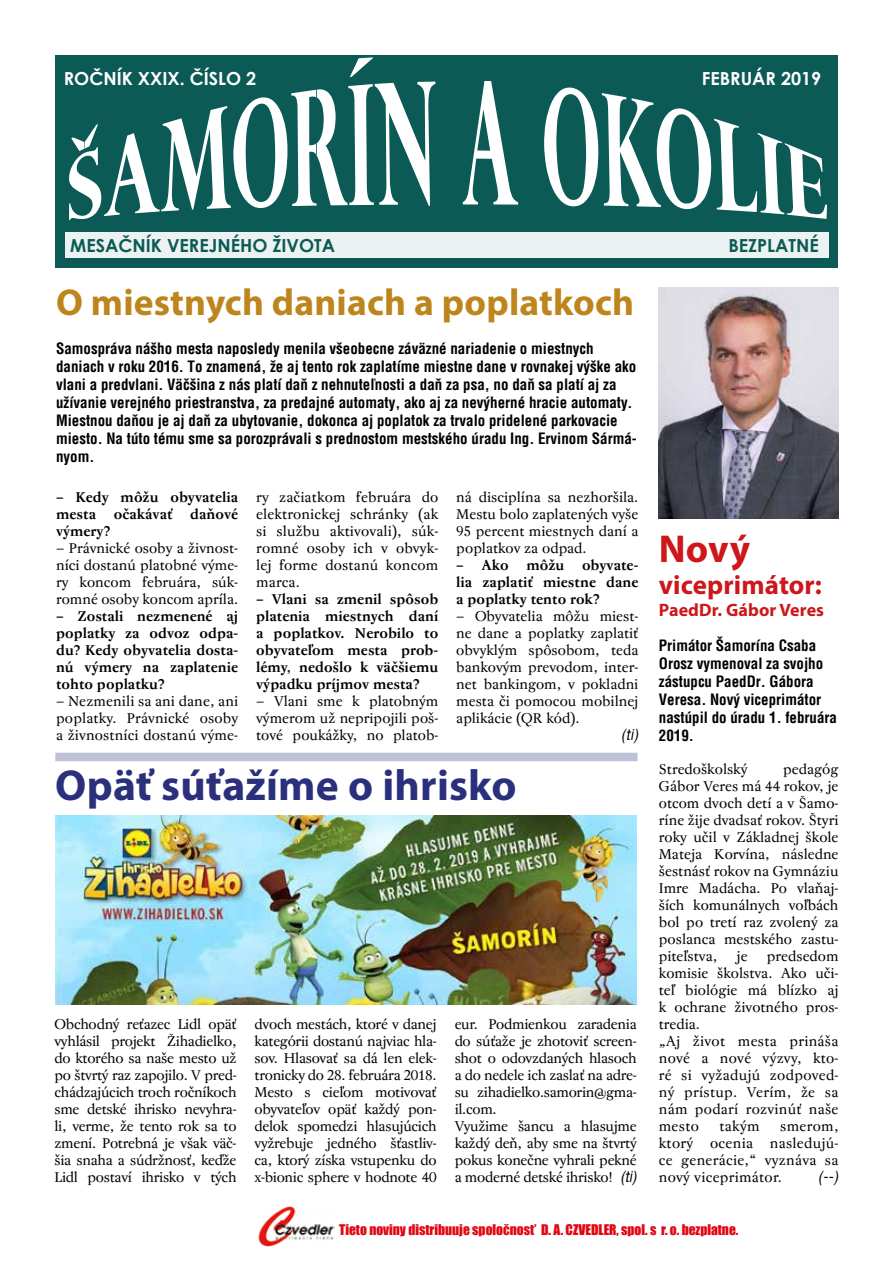
<style>
.page{position:relative;width:893px;height:1263px;background:#fff}
.page>*{position:absolute;margin:0;border:0;box-sizing:border-box;transform-origin:0 0}
.t1{font:700 43.5px "Myriad Pro";letter-spacing:.005em;color:#2a307b}
.t2{font:700 39px "Myriad Pro";color:#cd171a}
.t3{font:700 37.5px "Myriad Pro";letter-spacing:.005em;color:#be851c}
.t4{font:700 27px "Myriad Pro";letter-spacing:.005em;color:#cd171a}
.t5{font:700 18px "Century Gothic";color:#0b5a56}
.t6{font:700 18px "Century Gothic";color:#fff}
.t7{font:700 18px "Myriad Pro";letter-spacing:.005em;color:#cd171a}
.t8{font:700 15px/18px "Switzerland Condensed";color:#000}
.t9{font:italic 15px "Switzerland Condensed";color:#000}
.t10{font:14.25px/17px "Regent Pro";color:#000;text-align:justify}
.t11{font:700 14.25px/17px "Regent Pro";color:#000;text-align:justify}
.t12{font:14.25px/17px "Regent Pro";letter-spacing:-.02em;color:#000}
.t13{font:14.25px/17px "Regent Pro";letter-spacing:.02em;color:#000}
.t14{font:13.5px "Impact";color:#e30613}
.s1{font-family:"Switzerland Condensed";font-style:italic;font-size:15px}
</style>
<div class="page">
<img style="left:258px;top:1206px;width:76px;height:41px">
<div style="left:55px;top:55px;width:783px;height:213px;background:#0b5a56"></div>
<div style="left:65px;top:232px;width:763px;height:26px;background:#ecf2f1"></div>
<svg style="left:69px;top:57px;width:758px;height:163px"></svg>
<img style="left:659px;top:287px;width:179px;height:232px">
<div style="left:55px;top:753px;width:583px;height:8px;background:#bfc1d7"></div>
<img style="left:55px;top:816px;width:582px;height:188px">
<p class="t6" style="left:64px;top:64px;width:194px">ROČNÍK XXIX. ČÍSLO 2</p>
<p class="t6" style="left:702px;top:64px;width:121px">FEBRUÁR 2019</p>
<p class="t5" style="left:70px;top:232px;width:266px">MESAČNÍK VEREJNÉHO ŽIVOTA</p>
<p class="t5" style="left:728px;top:232px;width:92px">BEZPLATNÉ</p>
<h3 class="t3" style="left:56px;top:278px;width:580px">O miestnych daniach a poplatkoch</h3>
<p class="t8" style="left:56px;top:340px;width:582px">Samospráva nášho mesta naposledy menila všeobecne záväzné nariadenie o miestnych daniach v roku 2016. To znamená, že aj tento rok zaplatíme miestne dane v rovnakej výške ako vlani a predvlani. Väčšina z nás platí daň z nehnuteľnosti a daň za psa, no daň sa platí aj za užívanie verejného priestranstva, za predajné automaty, ako aj za nevýherné hracie automaty.<br>Miestnou daňou je aj daň za ubytovanie, dokonca aj poplatok za trvalo pridelené parkovacie miesto. Na túto tému sme sa porozprávali s prednostom mestského úradu Ing. Ervinom Sármá&shy;nyom.</p>
<p class="t11" style="left:56px;top:488px;width:184px">– Kedy môžu obyvatelia mesta očakávať daňové výmery?</p>
<p class="t10" style="left:56px;top:540px;width:184px">– Právnické osoby a živnost&shy;níci dostanú platobné výme&shy;ry koncom februára, súk&shy;romné osoby koncom apríla.</p>
<p class="t11" style="left:56px;top:608px;width:184px">– Zostali nezmenené aj poplatky za odvoz odpa&shy;du? Kedy obyvatelia dosta&shy;nú výmery na zaplatenie tohto poplatku?</p>
<p class="t10" style="left:56px;top:693px;width:184px">– Nezmenili sa ani dane, ani poplatky. Právnické osoby a živnostníci dostanú výme-</p>
<p class="t10" style="left:256px;top:489px;width:184px">ry začiatkom februára do elektronickej schránky (ak si službu aktivovali), súk&shy;romné osoby ich v obvyk&shy;lej forme dostanú koncom marca.</p>
<p class="t11" style="left:256px;top:591px;width:184px">– Vlani sa zmenil spôsob platenia miestnych daní a poplatkov. Nerobilo to obyvateľom mesta prob&shy;lémy, nedošlo k väčšiemu výpadku príjmov mesta?</p>
<p class="t10" style="left:256px;top:693px;width:184px">– Vlani sme k platobným výmerom už nepripojili poš&shy;tové poukážky, no platob-</p>
<p class="t10" style="left:456px;top:489px;width:184px">ná disciplína sa nezhoršila.<br>Mestu bolo zaplatených vyše 95 percent miestnych daní a poplatkov za odpad.</p>
<p class="t11" style="left:456px;top:557px;width:184px">– Ako môžu obyvate&shy;lia zaplatiť miestne dane a poplatky tento rok?</p>
<p class="t10" style="left:456px;top:608px;width:184px">– Obyvatelia môžu miest&shy;ne dane a poplatky zaplatiť obvyklým spôsobom, teda bankovým prevodom, inter&shy;net bankingom, v pokladni mesta či pomocou mobilnej aplikácie (QR kód).</p>
<p class="t9" style="left:621px;top:726px;width:19px">(ti)</p>
<h1 class="t1" style="left:55px;top:757px;width:463px">Opäť súťažíme o ihrisko</h1>
<p class="t10" style="left:54px;top:1016px;width:184px">Obchodný reťazec Lidl opäť vyhlásil projekt Žihadielko, do ktorého sa naše mesto už po štvrtý raz zapojilo. V pred&shy;chádzajúcich troch ročníkoch sme detské ihrisko nevyhra&shy;li, verme, že tento rok sa to zmení. Potrebná je však väč&shy;šia snaha a súdržnosť, keďže Lidl postaví ihrisko v tých</p>
<p class="t10" style="left:255px;top:1016px;width:184px">dvoch mestách, ktoré v danej kategórii dostanú najviac hla&shy;sov. Hlasovať sa dá len elek&shy;tronicky do 28. februára 2018.<br>Mesto s cieľom motivovať obyvateľov opäť každý pon&shy;delok spomedzi hlasujúcich vyžrebuje jedného šťastliv&shy;ca, ktorý získa vstupenku do x-bionic sphere v hodnote 40</p>
<p class="t12" style="left:455px;top:1016px;width:184px">eur. Podmienkou zaradenia do súťaže je zhotoviť screen&shy;shot o odovzdaných hlasoch a do nedele ich zaslať na adre&shy;su zihadielko.samorin@gma&shy;il.com.<br>Využime šancu a hlasujme každý deň, aby sme na štvrtý pokus konečne vyhrali pekné a moderné detské ihrisko! <span class="s1">(ti)</span></p>
<h2 class="t2" style="left:659px;top:523px;width:93px">Nový</h2>
<h3 class="t4" style="left:659px;top:568px;width:165px">viceprimátor:</h3>
<p class="t7" style="left:659px;top:598px;width:167px">PaedDr. Gábor Veres</p>
<p class="t8" style="left:659px;top:636px;width:180px">Primátor Šamorína Csaba<br>Orosz vymenoval za svojho zástupcu PaedDr. Gábora<br>Veresa. Nový viceprimátor nastúpil do úradu 1. februára<br>2019.</p>
<p class="t10" style="left:659px;top:761px;width:181px;text-indent:124px">pedagóg Gábor Veres má 44 rokov, je otcom dvoch detí a v Šamo&shy;ríne žije dvadsať rokov. Štyri roky učil v Základnej škole Mateja Korvína, následne šestnásť rokov na Gymnáziu Imre Madácha. Po vlaňaj&shy;ších komunálnych voľbách bol po tretí raz zvolený za poslanca mestského zastu&shy;piteľstva,</p>
<p class="t10" style="left:659px;top:761px;width:90px">Stredoškolský</p>
<p class="t13" style="left:659px;top:948px;width:181px;text-indent:108px">predsedom komisie školstva. Ako uči&shy;teľ biológie má blízko aj k ochrane životného pros&shy;tredia.<br>„Aj život mesta prináša nové a nové výzvy, kto&shy;ré si vyžadujú zodpoved&shy;ný prístup. Verím, že sa nám podarí rozvinúť naše mesto</p>
<p class="t10" style="left:737px;top:948px;width:13px">je</p>
<p class="t10" style="left:720px;top:1118px;width:41px">takým</p>
<p class="t10" style="left:659px;top:1118px;width:181px;text-indent:121px">smerom, ktorý ocenia nasledujú&shy;ce generácie,“ vyznáva sa nový viceprimátor.</p>
<p class="t9" style="left:818px;top:1168px;width:22px">(--)</p>
<p class="t14" style="left:339px;top:1219px;width:401px">Tieto noviny distribuuje spoločnosť D. A. CZVEDLER, spol. s r. o. bezplatne.</p>
</div>
